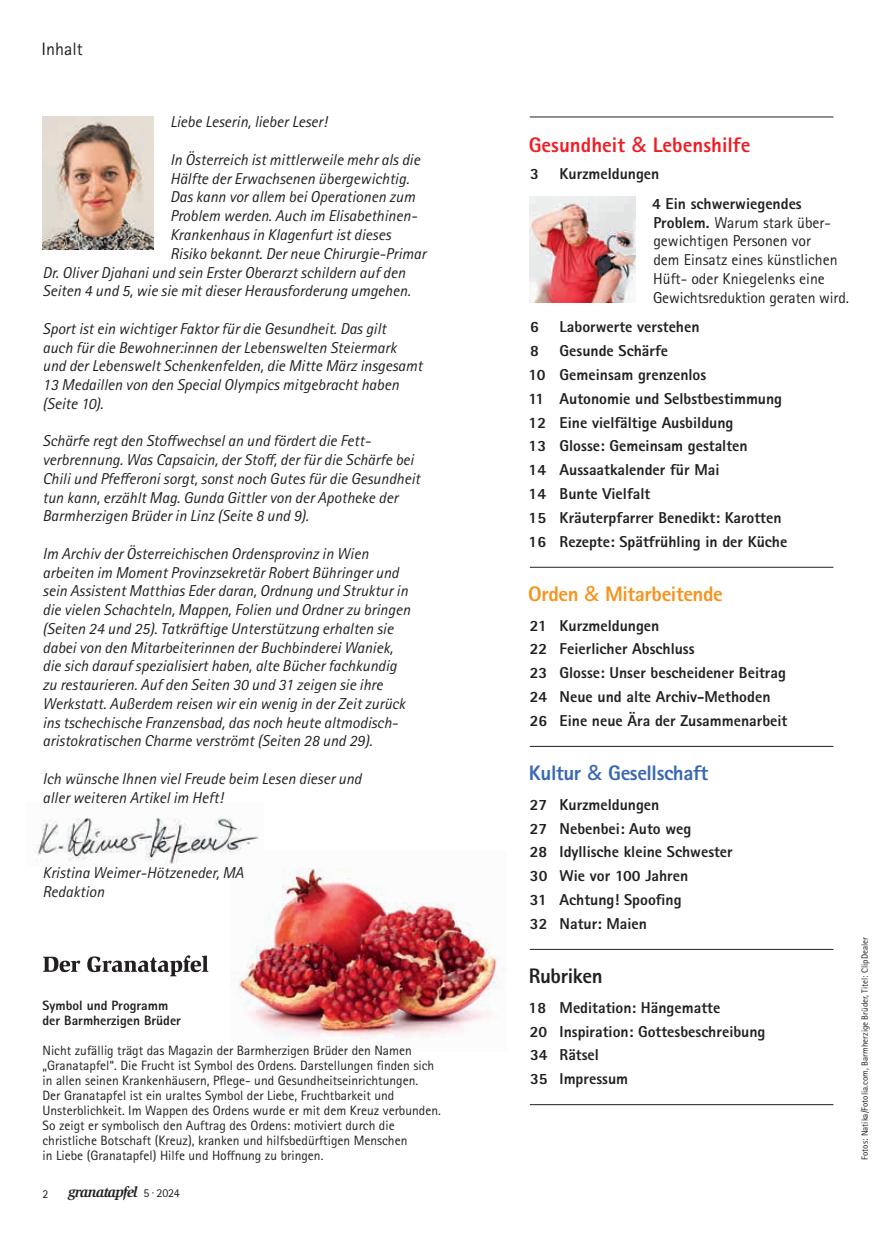
<style>
.page{position:relative;width:876px;height:1234px;background:#fff}
.page>*{position:absolute;margin:0;border:0;box-sizing:border-box;transform-origin:0 0}
.t1{font:800 21px "Rotis Sans Serif Pro";color:#ee1d23}
.t2{font:800 21px "Rotis Sans Serif Pro";letter-spacing:-.02em;color:#f7931d}
.t3{font:800 21px "Rotis Sans Serif Pro";letter-spacing:-.02em;color:#3967b2}
.t4{font:800 21px "Rotis Sans Serif Pro";letter-spacing:-.02em;color:#231f20}
.t5{font:18px "Rotis Sans Serif Pro";color:#231f20}
.t6{font:italic 15.75px/18.8px "Rotis Sans Serif Pro";color:#231f20}
.t7{font:800 15.75px/23.9px "Rotis Sans Serif Pro";color:#231f20}
.t8{font:15.75px/18.8px "Rotis Sans Serif Pro";color:#231f20}
.t9{font:italic 700 15px "Slimbach Std";letter-spacing:-.05em;color:#231f20}
.t10{font:13.5px/15px "Rotis Sans Serif Pro";color:#231f20}
.t11{font:800 13.5px/15px "Rotis Sans Serif Pro";color:#231f20}
.t12{font:12px "Rotis Sans Serif Pro";color:#231f20}
.t13{font:9px "Rotis Sans Serif Pro";color:#231f20}
.s1{font-family:"Rotis Sans Serif Pro";font-weight:400;font-style:normal;font-size:12px}
.s2{font-family:"Avenir Next W1 G";font-weight:500}
.s3{font-weight:800}
</style>
<div class="page">
<hr style="left:530px;top:566px;width:303px;height:1px;background:#231f20">
<hr style="left:530px;top:745px;width:303px;height:1px;background:#231f20">
<hr style="left:530px;top:948px;width:303px;height:1px;background:#231f20">
<hr style="left:530px;top:1103px;width:303px;height:1px;background:#231f20">
<hr style="left:530px;top:117px;width:303px;height:1px;background:#231f20">
<img style="left:530px;top:197px;width:106px;height:106px">
<img style="left:230px;top:868px;width:275px;height:172px">
<svg style="left:43px;top:955px;width:165px;height:21px"></svg>
<img style="left:35px;top:818px;width:224px;height:47px">
<img style="left:43px;top:117px;width:110px;height:132px">
<p class="t5" style="left:41px;top:39px;width:43px">Inhalt</p>
<p class="t6" style="left:170px;top:113px;width:159px">Liebe Leserin, lieber Leser!</p>
<p class="t6" style="left:170px;top:150px;width:251px">In Österreich ist mittlerweile mehr als die</p>
<p class="t6" style="left:170px;top:169px;width:241px">Hälfte der Erwachsenen übergewichtig.</p>
<p class="t6" style="left:170px;top:188px;width:246px">Das kann vor allem bei Operationen zum</p>
<p class="t6" style="left:170px;top:207px;width:249px">Problem werden. Auch im Elisabethinen-</p>
<p class="t6" style="left:170px;top:225px;width:222px">Krankenhaus in Klagenfurt ist dieses</p>
<p class="t6" style="left:170px;top:244px;width:258px">Risiko bekannt. Der neue Chirurgie-Primar</p>
<p class="t6" style="left:43px;top:263px;width:364px">Dr. Oliver Djahani und sein Erster Oberarzt schildern auf den</p>
<p class="t6" style="left:43px;top:281px;width:370px">Seiten 4 und 5, wie sie mit dieser Herausforderung umgehen.</p>
<p class="t6" style="left:43px;top:319px;width:381px">Sport ist ein wichtiger Faktor für die Gesundheit. Das gilt<br>auch für die Bewohner:innen der Lebenswelten Steiermark und der Lebenswelt Schenkenfelden, die Mitte März insgesamt 13 Medaillen von den Special Olympics mitgebracht haben (Seite 10).</p>
<p class="t6" style="left:43px;top:431px;width:379px">Schärfe regt den Stoffwechsel an und fördert die Fett&shy;verbrennung. Was Capsaicin, der Stoff, der für die Schärfe bei Chili und Pfefferoni sorgt, sonst noch Gutes für die Gesundheit tun kann, erzählt Mag. Gunda Gittler von der Apotheke der Barmherzigen Brüder in Linz (Seite 8 und 9).</p>
<p class="t6" style="left:43px;top:544px;width:369px">Im Archiv der Österreichischen Ordensprovinz in Wien arbeiten im Moment Provinzsekretär Robert Bühringer und sein Assistent Matthias Eder daran, Ordnung und Struktur in die vielen Schachteln, Mappen, Folien und Ordner zu bringen (Seiten 24 und 25). Tatkräftige Unterstützung erhalten sie dabei von den Mitarbeiterinnen der Buchbinderei Waniek, die sich darauf spezialisiert haben, alte Bücher fachkundig zu restaurieren. Auf den Seiten 30 und 31 zeigen sie ihre Werkstatt. Außerdem reisen wir ein wenig in der Zeit zurück ins tschechische Franzensbad, das noch heute altmodisch&shy;aristokratischen Charme verströmt (Seiten 28 und 29).</p>
<p class="t6" style="left:43px;top:769px;width:321px">Ich wünsche Ihnen viel Freude beim Lesen dieser und aller weiteren Artikel im Heft!</p>
<p class="t6" style="left:43px;top:863px;width:203px">Kristina Weimer-Hötzeneder, MA<br>Redaktion</p>
<p class="t11" style="left:43px;top:997px;width:140px">Symbol und Programm der Barmherzigen Brüder</p>
<p class="t10" style="left:43px;top:1042px;width:400px">Nicht zufällig trägt das Magazin der Barmherzigen Brüder den Namen „Granatapfel“. Die Frucht ist Symbol des Ordens. Darstellungen finden sich in allen seinen Krankenhäusern, Pflege- und Gesundheitseinrichtungen.<br>Der Granatapfel ist ein uraltes Symbol der Liebe, Fruchtbarkeit und Unsterblichkeit. Im Wappen des Ordens wurde er mit dem Kreuz verbunden.<br>So zeigt er symbolisch den Auftrag des Ordens: motiviert durch die christliche Botschaft (Kreuz), kranken und hilfsbedürftigen Menschen<br>in Liebe (Granatapfel) Hilfe und Hoffnung zu bringen.</p>
<p class="t12" style="left:43px;top:1186px;width:7px">2</p>
<p class="t9" style="left:68px;top:1183px;width:113px">granatapfel <span class="s1">5 ∙ 2024</span></p>
<h1 class="t1" style="left:529px;top:131px;width:223px">Gesundheit <span class="s2">&amp;</span> Lebenshilfe</h1>
<p class="t7" style="left:530px;top:162px;width:10px">3</p>
<p class="t7" style="left:560px;top:162px;width:101px">Kurzmeldungen</p>
<p class="t8" style="left:652px;top:194px;width:198px"><span class="s3">4 Ein schwerwiegendes<br>Problem.</span> Warum stark über&shy;gewichtigen Personen vor<br>dem Einsatz eines künstlichen<br>Hüft- oder Kniegelenks eine<br>Gewichtsreduktion geraten wird.</p>
<p class="t7" style="left:530px;top:314px;width:10px">6</p>
<p class="t7" style="left:560px;top:314px;width:141px">Laborwerte verstehen</p>
<p class="t7" style="left:530px;top:338px;width:10px">8</p>
<p class="t7" style="left:529px;top:338px;width:260px;text-indent:31px">Gesunde Schärfe<br>10 Gemeinsam grenzenlos<br>11 Autonomie und Selbstbestimmung<br>12 Eine vielfältige Ausbildung<br>13 Glosse: Gemeinsam gestalten<br>14 Aussaatkalender für Mai<br>14 Bunte Vielfalt<br>15 Kräuterpfarrer Benedikt: Karotten<br>16 Rezepte: Spätfrühling in der Küche</p>
<h1 class="t2" style="left:528px;top:580px;width:196px">Orden <span class="s2">&amp;</span> Mitarbeitende</h1>
<p class="t7" style="left:530px;top:613px;width:259px">21 Kurzmeldungen<br>22 Feierlicher Abschluss<br>23 Glosse: Unser bescheidener Beitrag<br>24 Neue und alte Archiv-Methoden<br>26 Eine neue Ära der Zusammenarbeit</p>
<h1 class="t3" style="left:529px;top:759px;width:181px">Kultur <span class="s2">&amp;</span> Gesellschaft</h1>
<p class="t7" style="left:530px;top:792px;width:204px">27 Kurzmeldungen<br>27 Nebenbei: Auto weg<br>28 Idyllische kleine Schwester<br>30 Wie vor 100 Jahren<br>31 Achtung! Spoofing<br>32 Natur: Maien</p>
<h1 class="t4" style="left:529px;top:962px;width:75px">Rubriken</h1>
<p class="t7" style="left:529px;top:995px;width:238px">18 Meditation: Hängematte<br>20 Inspiration: Gottesbeschreibung<br>34 Rätsel<br>35 Impressum</p>
<p class="t13" style="left:859px;top:1159px;width:224px;rotate:-90deg">Fotos: Natika/Fotolia.com, Barmherzige Brüder, Titel: ClipDealer</p>
</div>
